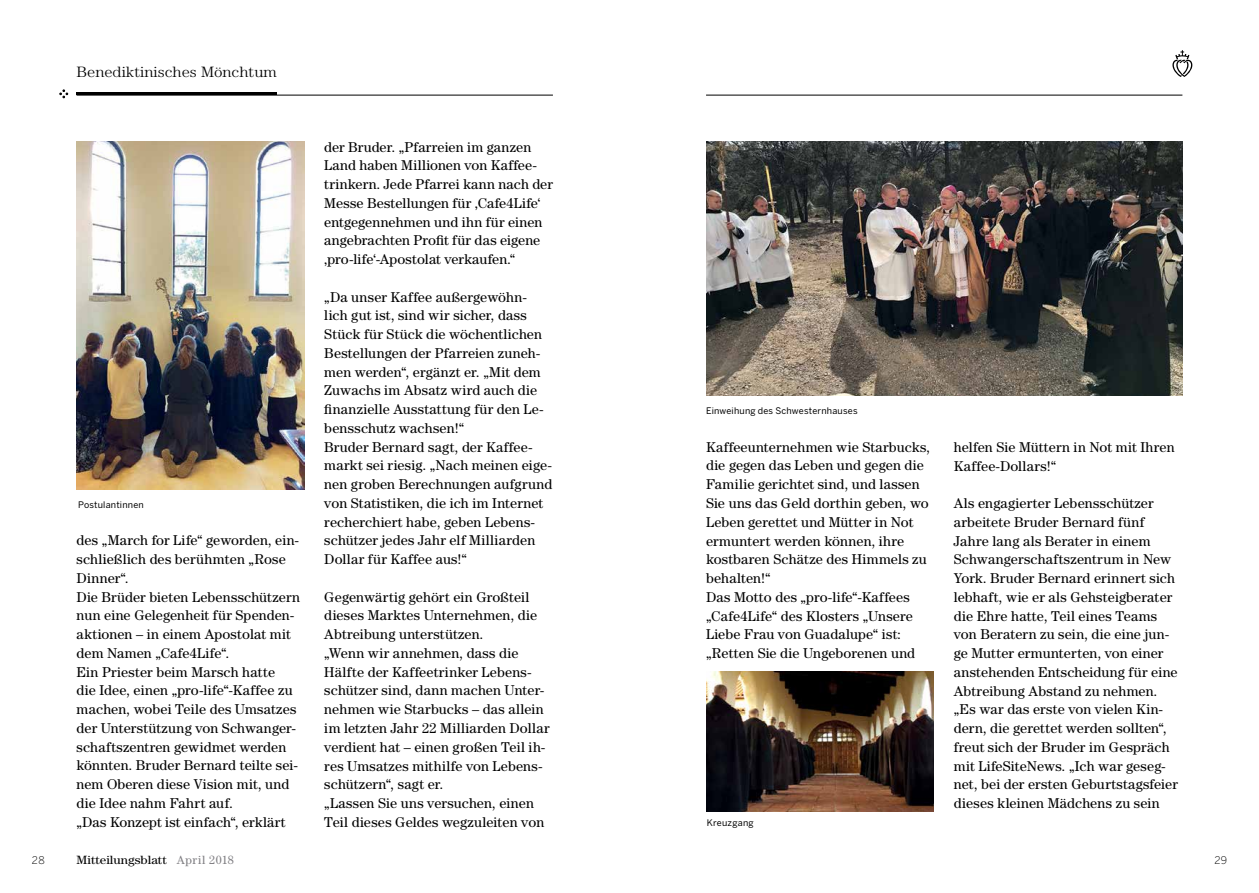
<style>
.page{position:relative;width:1259px;height:893px;background:#fff}
.page>*{position:absolute;margin:0;border:0;box-sizing:border-box;transform-origin:0 0}
.t1{font:300 15px "Century Std";color:#000;scale:1.09 1}
.t2{font:14.25px/18.8px "Century Std";letter-spacing:.01em;color:#000}
.t3{font:12px "Century Std";color:#000;scale:1.09 1}
.t4{font:300 10.5px "Benton Sans";color:#000}
.t5{font:9px "Benton Sans";letter-spacing:.02em;color:#000}
.s1{color:#807f83}
</style>
<div class="page">
<svg style="left:60px;top:90px;width:8px;height:8px"></svg>
<hr style="left:77px;top:95px;width:476px;height:1px;background:#000">
<hr style="left:706px;top:95px;width:476px;height:1px;background:#000">
<svg style="left:1172px;top:50px;width:20px;height:27px"></svg>
<hr style="left:77px;top:93px;width:199px;height:2px;background:#000">
<img style="left:77px;top:141px;width:227px;height:348px">
<img style="left:706px;top:141px;width:476px;height:254px">
<img style="left:706px;top:672px;width:227px;height:139px">
<p class="t1" style="left:77px;top:63px;width:185px">Benediktinisches Mönchtum</p>
<p class="t5" style="left:78px;top:499px;width:67px">Postulantinnen</p>
<p class="t2" style="left:77px;top:531px;width:225px">des „March for Life“ geworden, ein&shy;schließlich des berühmten „Rose<br>Dinner“.<br>Die Brüder bieten Lebensschützern nun eine Gelegenheit für Spenden&shy;aktionen – in einem Apostolat mit dem Namen „Cafe4Life“.<br>Ein Priester beim Marsch hatte<br>die Idee, einen „pro-life“-Kaffee zu machen, wobei Teile des Umsatzes der Unterstützung von Schwanger&shy;schaftszentren gewidmet werden könnten. Bruder Bernard teilte sei&shy;nem Oberen diese Vision mit, und die Idee nahm Fahrt auf.<br>„Das Konzept ist einfach“, erklärt</p>
<p class="t2" style="left:324px;top:137px;width:230px">der Bruder. „Pfarreien im ganzen Land haben Millionen von Kaffee&shy;trinkern. Jede Pfarrei kann nach der Messe Bestellungen für ‚Cafe4Life‘ entgegennehmen und ihn für einen angebrachten Profit für das eigene ‚pro-life‘-Apostolat verkaufen.“</p>
<p class="t2" style="left:324px;top:287px;width:230px">„Da unser Kaffee außergewöhn&shy;lich gut ist, sind wir sicher, dass<br>Stück für Stück die wöchentlichen<br>Bestellungen der Pfarreien zuneh&shy;men werden“, ergänzt er. „Mit dem<br>Zuwachs im Absatz wird auch die finanzielle Ausstattung für den Le&shy;bensschutz wachsen!“<br>Bruder Bernard sagt, der Kaffee&shy;markt sei riesig. „Nach meinen eige&shy;nen groben Berechnungen aufgrund von Statistiken, die ich im Internet recherchiert habe, geben Lebens&shy;schützer jedes Jahr elf Milliarden<br>Dollar für Kaffee aus!“</p>
<p class="t2" style="left:324px;top:587px;width:227px">Gegenwärtig gehört ein Großteil dieses Marktes Unternehmen, die<br>Abtreibung unterstützen.<br>„Wenn wir annehmen, dass die<br>Hälfte der Kaffeetrinker Lebens&shy;schützer sind, dann machen Unter&shy;nehmen wie Starbucks – das allein im letzten Jahr 22 Milliarden Dollar verdient hat – einen großen Teil ih&shy;res Umsatzes mithilfe von Lebens&shy;schützern“, sagt er.<br>„Lassen Sie uns versuchen, einen<br>Teil dieses Geldes wegzuleiten von</p>
<p class="t5" style="left:706px;top:406px;width:153px">Einweihung des Schwesternhauses</p>
<p class="t2" style="left:706px;top:437px;width:225px">Kaffeeunternehmen wie Starbucks, die gegen das Leben und gegen die<br>Familie gerichtet sind, und lassen<br>Sie uns das Geld dorthin geben, wo<br>Leben gerettet und Mütter in Not ermuntert werden können, ihre kostbaren Schätze des Himmels zu behalten!“<br>Das Motto des „pro-life“-Kaffees „Cafe4Life“ des Klosters „Unsere<br>Liebe Frau von Guadalupe“ ist: „Retten Sie die Ungeborenen und</p>
<p class="t2" style="left:954px;top:437px;width:222px">helfen Sie Müttern in Not mit Ihren<br>Kaffee-Dollars!“</p>
<p class="t2" style="left:954px;top:493px;width:226px">Als engagierter Lebensschützer arbeitete Bruder Bernard fünf Jahre lang als Berater in einem Schwangerschaftszentrum in New York. Bruder Bernard erinnert sich lebhaft, wie er als Gehsteigberater die Ehre hatte, Teil eines Teams von Beratern zu sein, die eine jun&shy;ge Mutter ermunterten, von einer anstehenden Entscheidung für eine Abtreibung Abstand zu nehmen. „Es war das erste von vielen Kin&shy;dern, die gerettet werden sollten“, freut sich der Bruder im Gespräch mit LifeSiteNews. „Ich war geseg&shy;net, bei der ersten Geburtstagsfeier dieses kleinen Mädchens zu sein</p>
<p class="t5" style="left:707px;top:818px;width:48px">Kreuzgang</p>
<p class="t4" style="left:32px;top:854px;width:14px">28</p>
<p class="t3" style="left:77px;top:853px;width:146px">Mitteilungsblatt <span class="s1">April 2018</span></p>
<p class="t4" style="left:1214px;top:854px;width:14px">29</p>
</div>
